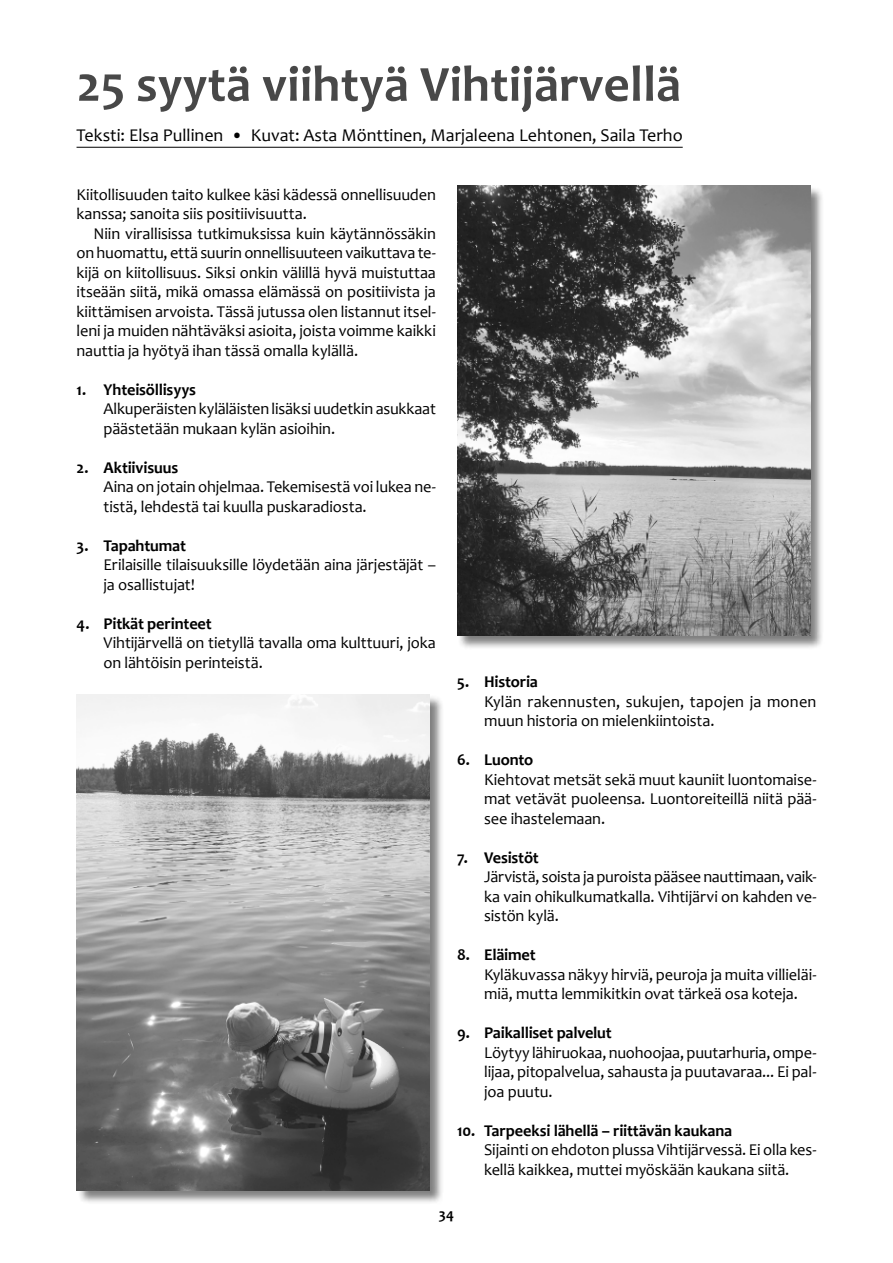
<style>
.page{position:relative;width:893px;height:1263px;background:#fff}
.page>*{position:absolute;margin:0;border:0;box-sizing:border-box;transform-origin:0 0}
.OTSIKKO_34{font:700 51px "Candara";color:#484848}
.Kirjoittaja{font:18px "Candara";color:#000}
.Leipis_12_pt_sis_ved{font:16.5px/19.5px "Candara";letter-spacing:-.005em;color:#000}
.t1{font:700 16.5px "Candara";letter-spacing:-.01em;color:#000}
.t2{font:700 15px "Candara";color:#000}
</style>
<div class="page">
<hr style="left:77px;top:147px;width:606px;height:1px;background:#000">
<div style="left:457px;top:186px;width:367px;height:464px;background:#000;opacity:.5"></div>
<img style="left:457px;top:185px;width:353px;height:451px">
<div style="left:77px;top:695px;width:367px;height:510px;background:#000;opacity:.5"></div>
<img style="left:77px;top:694px;width:352px;height:497px">
<p class="OTSIKKO_34" style="left:77px;top:52px;width:606px">25 syytä viihtyä Vihtijärvellä</p>
<p class="Kirjoittaja" style="left:77px;top:124px;width:608px">Teksti: Elsa Pullinen • Kuvat: Asta Mönttinen, Marjaleena Lehtonen, Saila Terho</p>
<p class="Leipis_12_pt_sis_ved" style="left:77px;top:184px;width:361px">Kiitollisuuden taito kulkee käsi kädessä onnellisuuden kanssa; sanoita siis positiivisuutta.</p>
<p class="Leipis_12_pt_sis_ved" style="left:77px;top:223px;width:361px;text-align:justify;text-indent:17px">Niin virallisissa tutkimuksissa kuin käytännössäkin on huomattu, että suurin onnellisuuteen vaikuttava te&shy;kijä on kiitollisuus. Siksi onkin välillä hyvä muistuttaa itseään siitä, mikä omassa elämässä on positiivista ja kiittämisen arvoista. Tässä jutussa olen listannut itsel&shy;leni ja muiden nähtäväksi asioita, joista voimme kaikki nauttia ja hyötyä ihan tässä omalla kylällä.</p>
<p class="t1" style="left:77px;top:379px;width:121px">1. Yhteisöllisyys</p>
<p class="Leipis_12_pt_sis_ved" style="left:104px;top:399px;width:334px">Alkuperäisten kyläläisten lisäksi uudetkin asukkaat päästetään mukaan kylän asioihin.</p>
<p class="t1" style="left:77px;top:457px;width:103px">2. Aktiivisuus</p>
<p class="Leipis_12_pt_sis_ved" style="left:104px;top:477px;width:334px">Aina on jotain ohjelmaa. Tekemisestä voi lukea ne&shy;tistä, lehdestä tai kuulla puskaradiosta.</p>
<p class="t1" style="left:77px;top:535px;width:111px">3. Tapahtumat</p>
<p class="Leipis_12_pt_sis_ved" style="left:104px;top:555px;width:334px">Erilaisille tilaisuuksille löydetään aina järjestäjät – ja osallistujat!</p>
<p class="t1" style="left:77px;top:613px;width:137px">4. Pitkät perinteet</p>
<p class="Leipis_12_pt_sis_ved" style="left:104px;top:633px;width:334px">Vihtijärvellä on tietyllä tavalla oma kulttuuri, joka on lähtöisin perinteistä.</p>
<p class="t1" style="left:457px;top:672px;width:82px">5. Historia</p>
<p class="Leipis_12_pt_sis_ved" style="left:484px;top:691px;width:334px">Kylän rakennusten, sukujen, tapojen ja monen muun historia on mielenkiintoista.</p>
<p class="t1" style="left:457px;top:750px;width:78px">6. Luonto</p>
<p class="Leipis_12_pt_sis_ved" style="left:484px;top:769px;width:334px;text-align:justify">Kiehtovat metsät sekä muut kauniit luontomaise&shy;mat vetävät puoleensa. Luontoreiteillä niitä pää&shy;see ihastelemaan.</p>
<p class="t1" style="left:457px;top:847px;width:83px">7. Vesistöt</p>
<p class="Leipis_12_pt_sis_ved" style="left:484px;top:867px;width:334px;text-align:justify">Järvistä, soista ja puroista pääsee nauttimaan, vaik&shy;ka vain ohikulkumatkalla. Vihtijärvi on kahden ve&shy;sistön kylä.</p>
<p class="t1" style="left:457px;top:945px;width:80px">8. Eläimet</p>
<p class="Leipis_12_pt_sis_ved" style="left:484px;top:964px;width:334px">Kyläkuvassa näkyy hirviä, peuroja ja muita villieläi&shy;miä, mutta lemmikitkin ovat tärkeä osa koteja.</p>
<p class="t1" style="left:457px;top:1023px;width:156px">9. Paikalliset palvelut</p>
<p class="Leipis_12_pt_sis_ved" style="left:484px;top:1042px;width:334px;text-align:justify">Löytyy lähiruokaa, nuohoojaa, puutarhuria, ompe&shy;lijaa, pitopalvelua, sahausta ja puutavaraa... Ei pal&shy;joa puutu.</p>
<p class="t1" style="left:457px;top:1120px;width:277px">10. Tarpeeksi lähellä – riittävän kaukana</p>
<p class="Leipis_12_pt_sis_ved" style="left:484px;top:1140px;width:334px">Sijainti on ehdoton plussa Vihtijärvessä. Ei olla kes&shy;kellä kaikkea, muttei myöskään kaukana siitä.</p>
<p class="t2" style="left:439px;top:1204px;width:17px">34</p>
</div>
